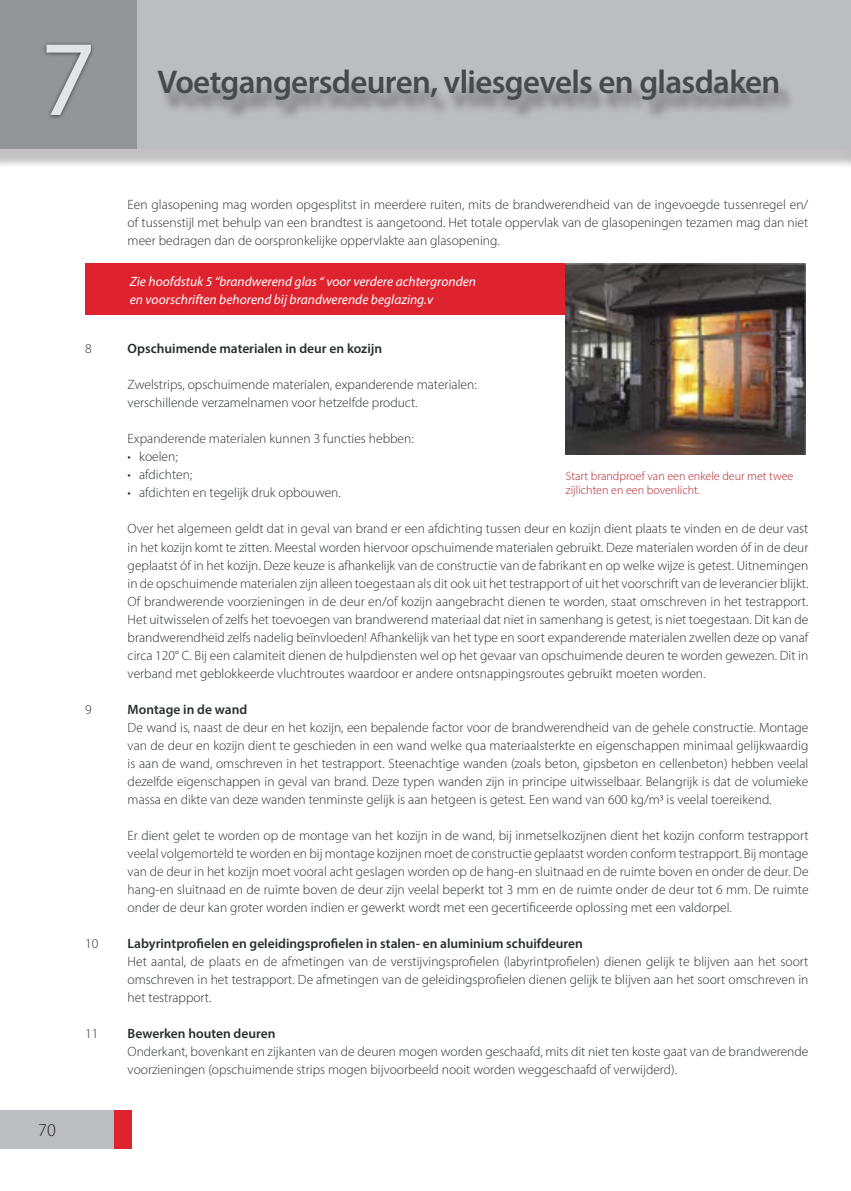
<style>
.page{position:relative;width:851px;height:1191px;background:#fff}
.page>*{position:absolute;margin:0;border:0;box-sizing:border-box;transform-origin:0 0}
.t1{font:108px "Myriad Pro";color:#fff}
.t2{font:600 33px "Myriad Pro";letter-spacing:-.02em;color:#464a4b}
.t3{font:300 18px "Myriad Pro";color:#231f20}
.t4{font:300 13.5px/18px "Myriad Pro";color:#282c2e;text-align:justify}
.t5{font:600 13.5px "Myriad Pro";color:#282c2e}
.t6{font:italic 13.5px/18px "Myriad Pro";color:#fff}
.t7{font:300 12px/14.4px "Myriad Pro";color:#af1f28}
.s1{font-weight:400;font-style:italic;color:#fff}
</style>
<div class="page">
<hr style="left:850px;top:0;width:1px;height:149px;background:#bcbdc0">
<div style="left:0;top:0;width:850px;height:169px;background:#231f20;opacity:.15"></div>
<div style="left:0;top:0;width:850px;height:149px;background:#bcbdc0"></div>
<div style="left:0;top:1110px;width:132px;height:38px;background:#bcbdc0"></div>
<div style="left:115px;top:1110px;width:17px;height:38px;background:#de232f"></div>
<div style="left:158px;top:74px;width:635px;height:46px;background:#231f20;opacity:.45"></div>
<div style="left:0;top:0;width:136px;height:149px;background:#939598"></div>
<svg style="left:44px;top:43px;width:49px;height:75px"></svg>
<div style="left:85px;top:263px;width:485px;height:51px;background:#de232f"></div>
<img style="left:566px;top:263px;width:239px;height:192px">
<h1 class="t1" style="left:40px;top:12px;width:57px">7</h1>
<h2 class="t2" style="left:157px;top:61px;width:624px">Voetgangersdeuren, vliesgevels en glasdaken</h2>
<p class="t4" style="left:128px;top:196px;width:682px">Een glasopening mag worden opgesplitst in meerdere ruiten, mits de brandwerendheid van de ingevoegde tussenregel en/ of tussenstijl met behulp van een brandtest is aangetoond. Het totale oppervlak van de glasopeningen tezamen mag dan niet meer bedragen dan de oorspronkelijke oppervlakte aan glasopening. <span class="s1">oof</span></p>
<p class="t6" style="left:130px;top:272px;width:348px">Zie hoofdstuk 5 “brandwerend glas “ voor verdere achtergronden en voorschriften behorend bij brandwerende beglazing.v</p>
<h3 class="t3" style="left:38px;top:1119px;width:19px">70</h3>
<p class="t4" style="left:85px;top:340px;width:8px">8</p>
<p class="t5" style="left:128px;top:340px;width:256px">Opschuimende materialen in deur en kozijn</p>
<p class="t4" style="left:128px;top:376px;width:350px">Zwelstrips, opschuimende materialen, expanderende materialen: verschillende verzamelnamen voor hetzelfde product.</p>
<p class="t4" style="left:128px;top:430px;width:287px">Expanderende materialen kunnen 3 functies hebben:</p>
<p class="t4" style="left:128px;top:448px;width:52px">• koelen;</p>
<p class="t4" style="left:128px;top:466px;width:66px">• afdichten;</p>
<p class="t4" style="left:128px;top:484px;width:215px">• afdichten en tegelijk druk opbouwen.</p>
<p class="t4" style="left:128px;top:520px;width:682px">Over het algemeen geldt dat in geval van brand er een afdichting tussen deur en kozijn dient plaats te vinden en de deur vast in het kozijn komt te zitten. Meestal worden hiervoor opschuimende materialen gebruikt. Deze materialen worden óf in de deur geplaatst óf in het kozijn. Deze keuze is afhankelijk van de constructie van de fabrikant en op welke wijze is getest. Uitnemingen in de opschuimende materialen zijn alleen toegestaan als dit ook uit het testrapport of uit het voorschrift van de leverancier blijkt.<br>Of brandwerende voorzieningen in de deur en/of kozijn aangebracht dienen te worden, staat omschreven in het testrapport.<br>Het uitwisselen of zelfs het toevoegen van brandwerend materiaal dat niet in samenhang is getest, is niet toegestaan. Dit kan de brandwerendheid zelfs nadelig beïnvloeden! Afhankelijk van het type en soort expanderende materialen zwellen deze op vanaf circa 120° C. Bij een calamiteit dienen de hulpdiensten wel op het gevaar van opschuimende deuren te worden gewezen. Dit in verband met geblokkeerde vluchtroutes waardoor er andere ontsnappingsroutes gebruikt moeten worden.</p>
<p class="t4" style="left:85px;top:700px;width:8px">9</p>
<p class="t5" style="left:128px;top:700px;width:121px">Montage in de wand</p>
<p class="t4" style="left:128px;top:718px;width:682px">De wand is, naast de deur en het kozijn, een bepalende factor voor de brandwerendheid van de gehele constructie. Montage van de deur en kozijn dient te geschieden in een wand welke qua materiaalsterkte en eigenschappen minimaal gelijkwaardig is aan de wand, omschreven in het testrapport. Steenachtige wanden (zoals beton, gipsbeton en cellenbeton) hebben veelal dezelfde eigenschappen in geval van brand. Deze typen wanden zijn in principe uitwisselbaar. Belangrijk is dat de volumieke massa en dikte van deze wanden tenminste gelijk is aan hetgeen is getest. Een wand van 600 kg/m3 is veelal toereikend.</p>
<p class="t4" style="left:128px;top:826px;width:682px">Er dient gelet te worden op de montage van het kozijn in de wand, bij inmetselkozijnen dient het kozijn conform testrapport veelal volgemorteld te worden en bij montage kozijnen moet de constructie geplaatst worden conform testrapport. Bij montage van de deur in het kozijn moet vooral acht geslagen worden op de hang-en sluitnaad en de ruimte boven en onder de deur. De hang-en sluitnaad en de ruimte boven de deur zijn veelal beperkt tot 3 mm en de ruimte onder de deur tot 6 mm. De ruimte onder de deur kan groter worden indien er gewerkt wordt met een gecertificeerde oplossing met een valdorpel.</p>
<p class="t4" style="left:85px;top:934px;width:15px">10</p>
<p class="t5" style="left:128px;top:934px;width:456px">Labyrintprofielen en geleidingsprofielen in stalen- en aluminium schuifdeuren</p>
<p class="t4" style="left:128px;top:952px;width:682px">Het aantal, de plaats en de afmetingen van de verstijvingsprofielen (labyrintprofielen) dienen gelijk te blijven aan het soort omschreven in het testrapport. De afmetingen van de geleidingsprofielen dienen gelijk te blijven aan het soort omschreven in het testrapport.</p>
<p class="t4" style="left:85px;top:1024px;width:15px">11</p>
<p class="t5" style="left:128px;top:1024px;width:149px">Bewerken houten deuren</p>
<p class="t4" style="left:128px;top:1042px;width:682px">Onderkant, bovenkant en zijkanten van de deuren mogen worden geschaafd, mits dit niet ten koste gaat van de brandwerende voorzieningen (opschuimende strips mogen bijvoorbeeld nooit worden weggeschaafd of verwijderd).</p>
<p class="t7" style="left:566px;top:468px;width:229px">Start brandproef van een enkele deur met twee zijlichten en een bovenlicht.</p>
</div>
